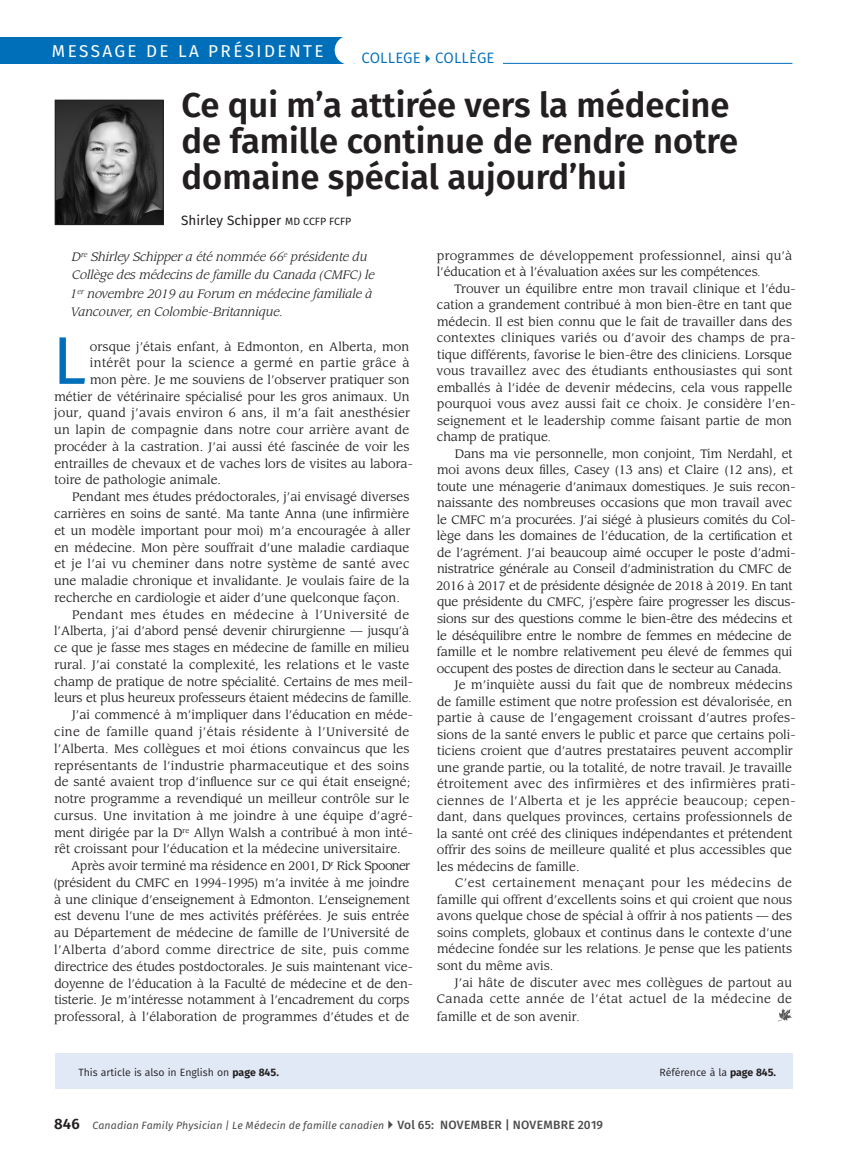
<style>
.page{position:relative;width:851px;height:1161px;background:#fff}
.page>*{position:absolute;margin:0;border:0;box-sizing:border-box;transform-origin:0 0}
.DropCap3{font:67.35px "Fira Sans";color:#006fba}
.ArticleTitle{font:600 34.5px/36px "Fira Sans";color:#231f20}
.t1{font:17.1px "Fira Sans";letter-spacing:.14em;color:#fff}
.t2{font:15px "Fira Sans";letter-spacing:.01em;color:#006fba}
.Byline{font:13.5px "Fira Sans";color:#231f20}
.ParagraphIndent{font:12px/16.5px "Leawood Std";color:#231f20}
.DropCap3-2{font:12px "Leawood Std";color:#231f20}
.Epigraph{font:italic 12px/18.3px "Leawood Std";color:#231f20}
.ParagraphIndent-2{font:12px/16.5px "Leawood Std";letter-spacing:.02em;color:#231f20}
.DropCap3-3{font:12px "Leawood Std";letter-spacing:.02em;color:#231f20}
.DropCap3-4{font:12px "Leawood Std";letter-spacing:.03em;color:#231f20}
.t3{font:italic 10.5px "Fira Sans";letter-spacing:.015em;color:#4b4c4d}
.FootNote{font:10.5px "Fira Sans";color:#231f20}
.s1{font-size:10.5px}
.s2{font-family:"Times New Roman"}
.s3{font-weight:700}
.s4{font-weight:600;font-style:normal;font-size:15px;color:#231f20}
.s5{font-weight:500;font-style:normal;font-size:12px}
</style>
<div class="page">
<div style="left:0;top:37px;width:354px;height:27px;background:#006fba"></div>
<div style="left:335px;top:36px;width:29px;height:29px;background:#fff;border-radius:50%"></div>
<hr style="left:502px;top:63px;width:290px;height:1px;background:#006fba">
<div style="left:55px;top:1053px;width:737px;height:36px;background:#e1e9f6"></div>
<svg style="left:778px;top:1008px;width:14px;height:13px"></svg>
<img style="left:57px;top:102px;width:105px;height:121px">
<div style="left:55px;top:100px;width:109px;height:125px;border:1px solid #231f20"></div>
<h3 class="t1" style="left:52px;top:38px;width:273px">MESSAGE DE LA PRÉSIDENTE</h3>
<p class="t2" style="left:361px;top:47px;width:135px">COLLEGE COLLÈGE</p>
<p class="ArticleTitle" style="left:181px;top:85px;width:558px">Ce qui m’a attirée vers la médecine de famille continue de rendre notre domaine spécial aujourd’hui</p>
<p class="Byline" style="left:181px;top:210px;width:172px">Shirley Schipper <span class="s1">MD CCFP FCFP</span></p>
<p class="Epigraph" style="left:70px;top:248px;width:306px">D<sup>re</sup> Shirley Schipper a été nommée 66<sup>e</sup> présidente du Collège des médecins de famille du Canada (CMFC) le 1<sup>er</sup> novembre 2019 au Forum en médecine familiale à Vancouver, en Colombie-Britannique<span class="s2">.</span></p>
<p class="DropCap3" style="left:53px;top:309px;width:35px">L</p>
<p class="DropCap3-2" style="left:90px;top:339px;width:321px">orsque j’étais enfant, à Edmonton, en Alberta, mon</p>
<p class="DropCap3-4" style="left:90px;top:356px;width:321px">intérêt pour la science a germé en partie grâce à</p>
<p class="DropCap3-2" style="left:90px;top:372px;width:321px">mon père. Je me souviens de l’observer pratiquer son</p>
<p class="DropCap3-2" style="left:54px;top:389px;width:357px">métier de vétérinaire spécialisé pour les gros animaux. Un</p>
<p class="DropCap3-3" style="left:54px;top:406px;width:357px">jour, quand j’avais environ 6 ans, il m’a fait anesthésier</p>
<p class="DropCap3-2" style="left:54px;top:423px;width:356px">un lapin de compagnie dans notre cour arrière avant de</p>
<p class="DropCap3-2" style="left:54px;top:439px;width:356px">procéder à la castration. J’ai aussi été fascinée de voir les</p>
<p class="DropCap3-2" style="left:54px;top:456px;width:360px">entrailles de chevaux et de vaches lors de visites au labora-</p>
<p class="DropCap3-2" style="left:54px;top:473px;width:168px">toire de pathologie animale.</p>
<p class="ParagraphIndent" style="left:54px;top:489px;width:357px;text-align:justify;text-indent:18px">Pendant mes études prédoctorales, j’ai envisagé diverses carrières en soins de santé. Ma tante Anna (une infirmière et un modèle important pour moi) m’a encouragée à aller en médecine. Mon père souffrait d’une maladie cardiaque et je l’ai vu cheminer dans notre système de santé avec une maladie chronique et invalidante. Je voulais faire de la recherche en cardiologie et aider d’une quelconque façon.</p>
<p class="ParagraphIndent" style="left:54px;top:606px;width:360px;text-indent:18px">Pendant mes études en médecine à l’Université de l’Alberta, j’ai d’abord pensé devenir chirurgienne — jusqu’à ce que je fasse mes stages en médecine de famille en milieu rural. J’ai constaté la complexité, les relations et le vaste champ de pratique de notre spécialité. Certains de mes meil&shy;leurs et plus heureux professeurs étaient médecins de famille<span class="s2">.</span></p>
<p class="ParagraphIndent" style="left:54px;top:707px;width:360px;text-indent:18px">J’ai commencé à m’impliquer dans l’éducation en méde&shy;cine de famille quand j’étais résidente à l’Université de l’Alberta. Mes collègues et moi étions convaincus que les représentants de l’industrie pharmaceutique et des soins de santé avaient trop d’influence sur ce qui était enseigné; notre programme a revendiqué un meilleur contrôle sur le cursus. Une invitation à me joindre à une équipe d’agré&shy;ment dirigée par la D<sup>re</sup> Allyn Walsh a contribué à mon inté&shy;rêt croissant pour l’éducation et la médecine universitaire.</p>
<p class="ParagraphIndent" style="left:53px;top:858px;width:361px;text-indent:18px">Après avoir terminé ma résidence en 2001, D<sup>r</sup> Rick Spooner (président du CMFC en 1994-1995) m’a invitée à me joindre à une clinique d’enseignement à Edmonton. L’enseignement est devenu l’une de mes activités préférées. Je suis entrée au Département de médecine de famille de l’Université de l’Alberta d’abord comme directrice de site, puis comme directrice des études postdoctorales. Je suis maintenant vice&shy;doyenne de l’éducation à la Faculté de médecine et de den&shy;tisterie. Je m’intéresse notamment à l’encadrement du corps professoral, à l’élaboration de programmes d’études et de</p>
<p class="ParagraphIndent-2" style="left:437px;top:247px;width:357px">programmes de développement professionnel, ainsi qu’à l’éducation et à l’évaluation axées sur les compétences<span class="s2">.</span></p>
<p class="ParagraphIndent" style="left:436px;top:280px;width:360px;text-indent:18px">Trouver un équilibre entre mon travail clinique et l’édu&shy;cation a grandement contribué à mon bien-être en tant que médecin. Il est bien connu que le fait de travailler dans des contextes cliniques variés ou d’avoir des champs de pra&shy;tique différents, favorise le bien-être des cliniciens. Lorsque vous travaillez avec des étudiants enthousiastes qui sont emballés à l’idée de devenir médecins, cela vous rappelle pourquoi vous avez aussi fait ce choix. Je considère l’en&shy;seignement et le leadership comme faisant partie de mon champ de pratique<span class="s2">.</span></p>
<p class="ParagraphIndent" style="left:436px;top:446px;width:360px;text-indent:18px">Dans ma vie personnelle, mon conjoint, Tim Nerdahl, et moi avons deux filles, Casey (13 ans) et Claire (12 ans), et toute une ménagerie d’animaux domestiques. Je suis recon&shy;naissante des nombreuses occasions que mon travail avec le CMFC m’a procurées. J’ai siégé à plusieurs comités du Col&shy;lège dans les domaines de l’éducation, de la certification et de l’agrément. J’ai beaucoup aimé occuper le poste d’admi&shy;nistratrice générale au Conseil d’administration du CMFC de 2016 à 2017 et de présidente désignée de 2018 à 2019. En tant que présidente du CMFC, j’espère faire progresser les discus&shy;sions sur des questions comme le bien-être des médecins et le déséquilibre entre le nombre de femmes en médecine de famille et le nombre relativement peu élevé de femmes qui occupent des postes de direction dans le secteur au Canada.</p>
<p class="ParagraphIndent" style="left:437px;top:677px;width:360px;text-indent:18px">Je m’inquiète aussi du fait que de nombreux médecins de famille estiment que notre profession est dévalorisée, en partie à cause de l’engagement croissant d’autres profes&shy;sions de la santé envers le public et parce que certains poli&shy;ticiens croient que d’autres prestataires peuvent accomplir une grande partie, ou la totalité, de notre travail. Je travaille étroitement avec des infirmières et des infirmières prati&shy;ciennes de l’Alberta et je les apprécie beaucoup; cepen&shy;dant, dans quelques provinces, certains professionnels de la santé ont créé des cliniques indépendantes et prétendent offrir des soins de meilleure qualité et plus accessibles que les médecins de famille.</p>
<p class="ParagraphIndent" style="left:437px;top:875px;width:357px;text-align:justify;text-indent:18px">C’est certainement menaçant pour les médecins de famille qui offrent d’excellents soins et qui croient que nous avons quelque chose de spécial à offrir à nos patients — des soins complets, globaux et continus dans le contexte d’une médecine fondée sur les relations<span class="s2">.</span> Je pense que les patients sont du même avis.</p>
<p class="ParagraphIndent" style="left:437px;top:974px;width:356px;text-align:right">J’ai hâte de discuter avec mes collègues de partout au<br>Canada cette année de l’état actuel de la médecine de</p>
<p class="ParagraphIndent" style="left:437px;top:1009px;width:144px">famille et de son avenir<span class="s2">.</span></p>
<p class="FootNote" style="left:78px;top:1064px;width:202px">This article is also in English on <span class="s3">page 845.</span></p>
<p class="FootNote" style="left:659px;top:1064px;width:118px">Référence à la <span class="s3">page 845.</span></p>
<p class="t3" style="left:54px;top:1117px;width:550px"><span class="s4">846</span> Canadian Family Physician | Le Médecin de famille canadien <span class="s5">Vol 65: NOVEMBER | NOVEMBRE 2019</span></p>
</div>
